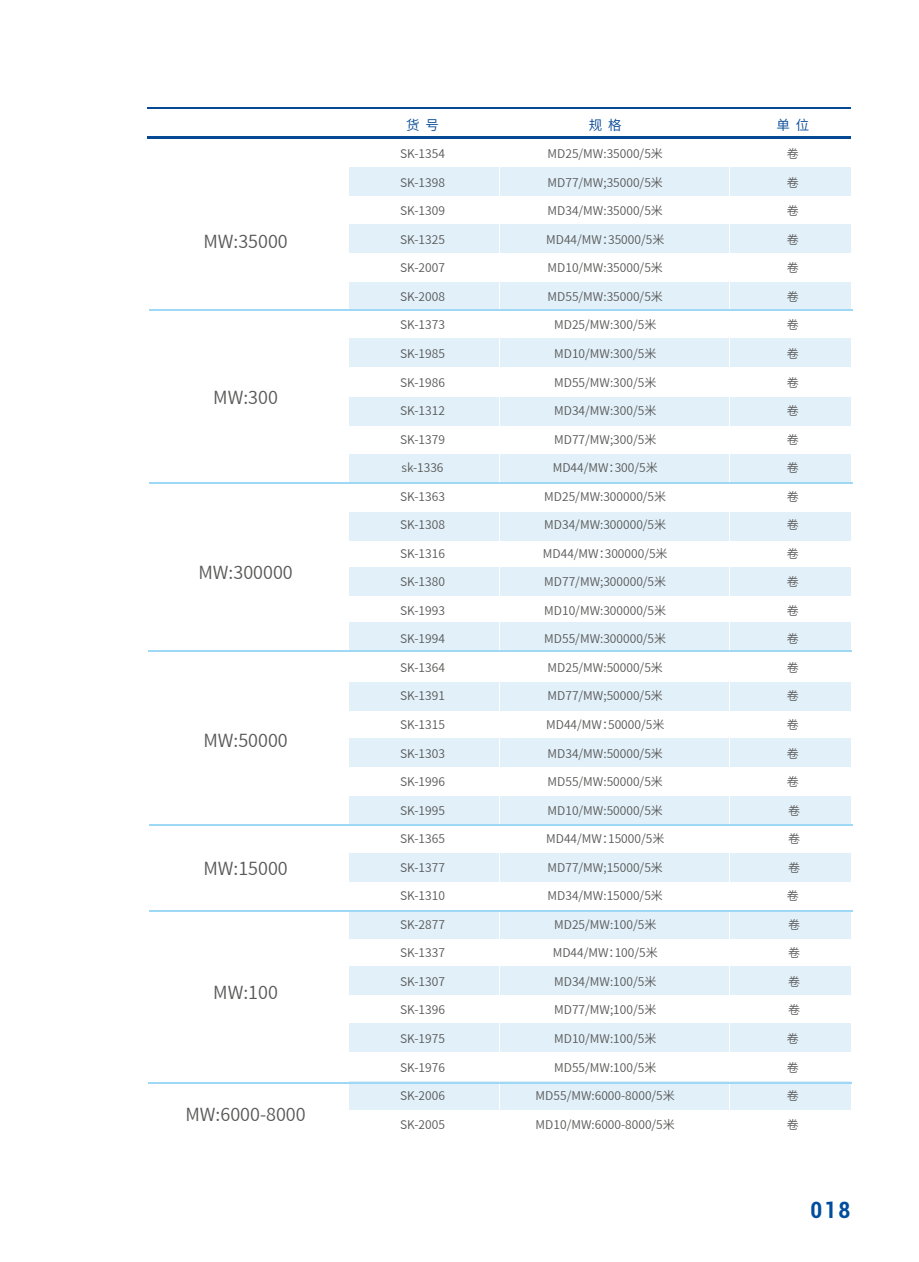
<style>
.page{position:relative;width:919px;height:1262px;background:#fff}
.page>*{position:absolute;margin:0;border:0;box-sizing:border-box;transform-origin:0 0}
.t1{font:700 condensed 22.5px "Roboto";color:#004d9e}
.t2{font:18px "Source Han Sans CN";color:#595857}
.t3{font:13.5px "Source Han Sans CN";color:#054994}
.t4{font:12px "Source Han Sans CN";color:#595857}
</style>
<div class="page">
<hr style="left:148px;top:107px;width:703px;height:1px;background:#054994">
<hr style="left:148px;top:136px;width:703px;height:3px;background:#054994">
<div style="left:349px;top:167px;width:502px;height:28px;background:#e1f0f9"></div>
<div style="left:349px;top:225px;width:502px;height:28px;background:#e1f0f9"></div>
<div style="left:349px;top:282px;width:502px;height:28px;background:#e1f0f9"></div>
<div style="left:349px;top:338px;width:502px;height:28px;background:#e1f0f9"></div>
<div style="left:349px;top:397px;width:502px;height:28px;background:#e1f0f9"></div>
<div style="left:349px;top:455px;width:502px;height:28px;background:#e1f0f9"></div>
<div style="left:349px;top:512px;width:502px;height:28px;background:#e1f0f9"></div>
<div style="left:349px;top:567px;width:502px;height:28px;background:#e1f0f9"></div>
<div style="left:349px;top:623px;width:502px;height:28px;background:#e1f0f9"></div>
<div style="left:349px;top:682px;width:502px;height:28px;background:#e1f0f9"></div>
<div style="left:349px;top:738px;width:502px;height:28px;background:#e1f0f9"></div>
<div style="left:349px;top:796px;width:502px;height:28px;background:#e1f0f9"></div>
<div style="left:349px;top:853px;width:502px;height:28px;background:#e1f0f9"></div>
<div style="left:349px;top:910px;width:502px;height:28px;background:#e1f0f9"></div>
<div style="left:349px;top:966px;width:502px;height:28px;background:#e1f0f9"></div>
<div style="left:349px;top:1023px;width:502px;height:28px;background:#e1f0f9"></div>
<div style="left:349px;top:1081px;width:502px;height:28px;background:#e1f0f9"></div>
<hr style="left:499px;top:153px;width:1px;height:1014px;background:#fff">
<hr style="left:728px;top:153px;width:1px;height:1014px;background:#fff">
<hr style="left:150px;top:482px;width:703px;height:2px;background:#9ed8f5">
<hr style="left:150px;top:309px;width:703px;height:2px;background:#9ed8f5">
<hr style="left:148px;top:650px;width:703px;height:1px;background:#9ed8f5">
<hr style="left:150px;top:824px;width:703px;height:1px;background:#9ed8f5">
<hr style="left:150px;top:910px;width:703px;height:1px;background:#9ed8f5">
<hr style="left:148px;top:1082px;width:703px;height:1px;background:#9ed8f5">
<h2 class="t2" style="left:203px;top:231px;width:86px">MW:35000</h2>
<h2 class="t2" style="left:213px;top:387px;width:66px">MW:300</h2>
<h2 class="t2" style="left:198px;top:561px;width:96px">MW:300000</h2>
<h2 class="t2" style="left:203px;top:730px;width:86px">MW:50000</h2>
<h2 class="t2" style="left:203px;top:857px;width:86px">MW:15000</h2>
<h2 class="t2" style="left:213px;top:982px;width:66px">MW:100</h2>
<h2 class="t2" style="left:185px;top:1104px;width:122px">MW:6000-8000</h2>
<p class="t3" style="left:406px;top:117px;width:34px">货号</p>
<p class="t4" style="left:400px;top:147px;width:46px">SK-1354</p>
<p class="t4" style="left:400px;top:176px;width:46px">SK-1398</p>
<p class="t4" style="left:400px;top:204px;width:46px">SK-1309</p>
<p class="t4" style="left:400px;top:233px;width:46px">SK-1325</p>
<p class="t4" style="left:400px;top:261px;width:46px">SK-2007</p>
<p class="t4" style="left:400px;top:290px;width:46px">SK-2008</p>
<p class="t4" style="left:400px;top:318px;width:46px">SK-1373</p>
<p class="t4" style="left:400px;top:347px;width:46px">SK-1985</p>
<p class="t4" style="left:400px;top:375px;width:46px">SK-1986</p>
<p class="t4" style="left:400px;top:404px;width:46px">SK-1312</p>
<p class="t4" style="left:400px;top:432px;width:46px">SK-1379</p>
<p class="t4" style="left:401px;top:461px;width:44px">sk-1336</p>
<p class="t4" style="left:400px;top:489px;width:46px">SK-1363</p>
<p class="t4" style="left:400px;top:518px;width:46px">SK-1308</p>
<p class="t4" style="left:400px;top:546px;width:46px">SK-1316</p>
<p class="t4" style="left:400px;top:575px;width:46px">SK-1380</p>
<p class="t4" style="left:400px;top:603px;width:46px">SK-1993</p>
<p class="t4" style="left:400px;top:632px;width:46px">SK-1994</p>
<p class="t4" style="left:400px;top:660px;width:46px">SK-1364</p>
<p class="t4" style="left:400px;top:689px;width:46px">SK-1391</p>
<p class="t4" style="left:400px;top:717px;width:46px">SK-1315</p>
<p class="t4" style="left:400px;top:746px;width:46px">SK-1303</p>
<p class="t4" style="left:400px;top:775px;width:46px">SK-1996</p>
<p class="t4" style="left:400px;top:803px;width:46px">SK-1995</p>
<p class="t4" style="left:400px;top:832px;width:46px">SK-1365</p>
<p class="t4" style="left:400px;top:860px;width:46px">SK-1377</p>
<p class="t4" style="left:400px;top:889px;width:46px">SK-1310</p>
<p class="t4" style="left:400px;top:917px;width:46px">SK-2877</p>
<p class="t4" style="left:400px;top:946px;width:46px">SK-1337</p>
<p class="t4" style="left:400px;top:974px;width:46px">SK-1307</p>
<p class="t4" style="left:400px;top:1003px;width:46px">SK-1396</p>
<p class="t4" style="left:400px;top:1031px;width:46px">SK-1975</p>
<p class="t4" style="left:400px;top:1060px;width:46px">SK-1976</p>
<p class="t4" style="left:400px;top:1088px;width:46px">SK-2006</p>
<p class="t4" style="left:400px;top:1117px;width:46px">SK-2005</p>
<p class="t3" style="left:589px;top:117px;width:34px">规格</p>
<p class="t4" style="left:547px;top:147px;width:117px">MD25/MW:35000/5米</p>
<p class="t4" style="left:547px;top:176px;width:117px">MD77/MW;35000/5米</p>
<p class="t4" style="left:547px;top:204px;width:117px">MD34/MW:35000/5米</p>
<p class="t4" style="left:546px;top:233px;width:120px">MD44/MW：35000/5米</p>
<p class="t4" style="left:547px;top:261px;width:117px">MD10/MW:35000/5米</p>
<p class="t4" style="left:547px;top:290px;width:117px">MD55/MW:35000/5米</p>
<p class="t4" style="left:554px;top:318px;width:104px">MD25/MW:300/5米</p>
<p class="t4" style="left:554px;top:347px;width:104px">MD10/MW:300/5米</p>
<p class="t4" style="left:554px;top:375px;width:104px">MD55/MW:300/5米</p>
<p class="t4" style="left:554px;top:404px;width:104px">MD34/MW:300/5米</p>
<p class="t4" style="left:554px;top:432px;width:104px">MD77/MW;300/5米</p>
<p class="t4" style="left:552px;top:461px;width:106px">MD44/MW：300/5米</p>
<p class="t4" style="left:544px;top:489px;width:123px">MD25/MW:300000/5米</p>
<p class="t4" style="left:544px;top:518px;width:123px">MD34/MW:300000/5米</p>
<p class="t4" style="left:543px;top:546px;width:126px">MD44/MW：300000/5米</p>
<p class="t4" style="left:544px;top:575px;width:123px">MD77/MW;300000/5米</p>
<p class="t4" style="left:544px;top:603px;width:123px">MD10/MW:300000/5米</p>
<p class="t4" style="left:544px;top:632px;width:123px">MD55/MW:300000/5米</p>
<p class="t4" style="left:547px;top:660px;width:117px">MD25/MW:50000/5米</p>
<p class="t4" style="left:547px;top:689px;width:117px">MD77/MW;50000/5米</p>
<p class="t4" style="left:546px;top:717px;width:120px">MD44/MW：50000/5米</p>
<p class="t4" style="left:547px;top:746px;width:117px">MD34/MW:50000/5米</p>
<p class="t4" style="left:547px;top:775px;width:117px">MD55/MW:50000/5米</p>
<p class="t4" style="left:547px;top:803px;width:117px">MD10/MW:50000/5米</p>
<p class="t4" style="left:546px;top:832px;width:120px">MD44/MW：15000/5米</p>
<p class="t4" style="left:547px;top:860px;width:117px">MD77/MW;15000/5米</p>
<p class="t4" style="left:547px;top:889px;width:117px">MD34/MW:15000/5米</p>
<p class="t4" style="left:554px;top:917px;width:104px">MD25/MW:100/5米</p>
<p class="t4" style="left:552px;top:946px;width:106px">MD44/MW：100/5米</p>
<p class="t4" style="left:554px;top:974px;width:104px">MD34/MW:100/5米</p>
<p class="t4" style="left:554px;top:1003px;width:104px">MD77/MW;100/5米</p>
<p class="t4" style="left:554px;top:1031px;width:104px">MD10/MW:100/5米</p>
<p class="t4" style="left:554px;top:1060px;width:104px">MD55/MW:100/5米</p>
<p class="t4" style="left:535px;top:1088px;width:141px">MD55/MW:6000-8000/5米</p>
<p class="t4" style="left:535px;top:1117px;width:141px">MD10/MW:6000-8000/5米</p>
<p class="t3" style="left:776px;top:117px;width:34px">单位</p>
<p class="t4" style="left:786px;top:147px;width:13px">卷</p>
<p class="t4" style="left:786px;top:176px;width:13px">卷</p>
<p class="t4" style="left:786px;top:204px;width:13px">卷</p>
<p class="t4" style="left:786px;top:233px;width:13px">卷</p>
<p class="t4" style="left:786px;top:261px;width:13px">卷</p>
<p class="t4" style="left:786px;top:290px;width:13px">卷</p>
<p class="t4" style="left:786px;top:318px;width:13px">卷</p>
<p class="t4" style="left:786px;top:347px;width:13px">卷</p>
<p class="t4" style="left:786px;top:375px;width:13px">卷</p>
<p class="t4" style="left:786px;top:404px;width:13px">卷</p>
<p class="t4" style="left:786px;top:432px;width:13px">卷</p>
<p class="t4" style="left:786px;top:461px;width:13px">卷</p>
<p class="t4" style="left:786px;top:489px;width:13px">卷</p>
<p class="t4" style="left:786px;top:518px;width:13px">卷</p>
<p class="t4" style="left:786px;top:546px;width:13px">卷</p>
<p class="t4" style="left:786px;top:575px;width:13px">卷</p>
<p class="t4" style="left:786px;top:603px;width:13px">卷</p>
<p class="t4" style="left:786px;top:632px;width:13px">卷</p>
<p class="t4" style="left:786px;top:660px;width:13px">卷</p>
<p class="t4" style="left:786px;top:689px;width:13px">卷</p>
<p class="t4" style="left:786px;top:717px;width:13px">卷</p>
<p class="t4" style="left:786px;top:746px;width:13px">卷</p>
<p class="t4" style="left:786px;top:775px;width:13px">卷</p>
<p class="t4" style="left:788px;top:803px;width:13px">卷</p>
<p class="t4" style="left:788px;top:832px;width:13px">卷</p>
<p class="t4" style="left:788px;top:860px;width:13px">卷</p>
<p class="t4" style="left:786px;top:889px;width:13px">卷</p>
<p class="t4" style="left:788px;top:917px;width:13px">卷</p>
<p class="t4" style="left:788px;top:946px;width:13px">卷</p>
<p class="t4" style="left:788px;top:974px;width:13px">卷</p>
<p class="t4" style="left:788px;top:1003px;width:13px">卷</p>
<p class="t4" style="left:786px;top:1031px;width:13px">卷</p>
<p class="t4" style="left:786px;top:1060px;width:13px">卷</p>
<p class="t4" style="left:786px;top:1088px;width:13px">卷</p>
<p class="t4" style="left:786px;top:1117px;width:13px">卷</p>
<h1 class="t1" style="left:810px;top:1194px;width:41px">018</h1>
</div>
